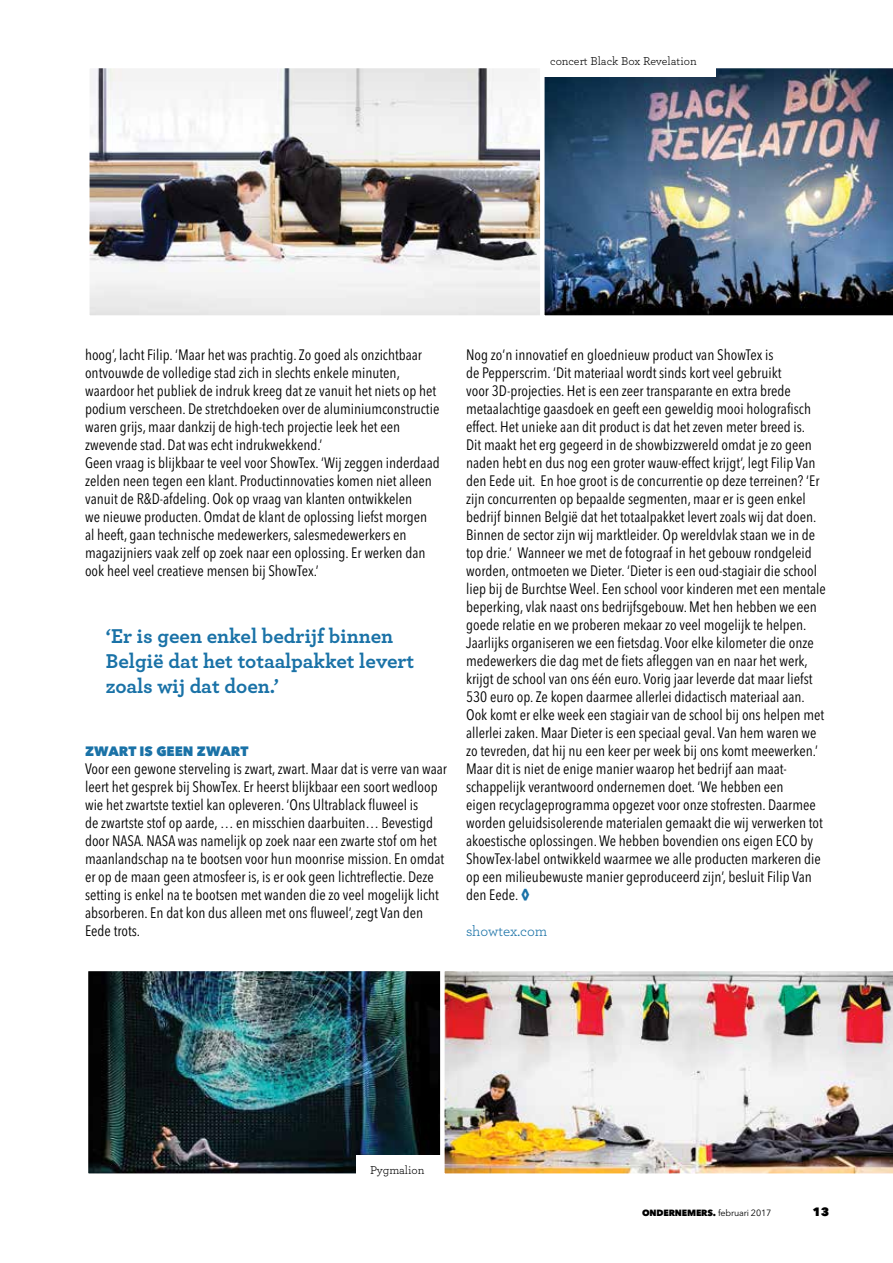
<style>
.page{position:relative;width:893px;height:1263px;background:#fff}
.page>*{position:absolute;margin:0;border:0;box-sizing:border-box;transform-origin:0 0}
.t1{font:700 21px/25.2px "Archer";color:#1a72a7}
.t2{font:condensed 15px/18px "Avenir Next LT Pro";color:#000}
.t3{font:15px "Archer";letter-spacing:-.005em;color:#1a72a7}
.t4{font:800 13.5px "Avenir Next LT Pro";color:#1a72a7}
.t5{font:12px "Archer Book LF";color:#000}
.t6{font:800 12px "Avenir Next LT Pro";color:#000}
.t7{font:800 9px "Avenir Next LT Pro";letter-spacing:-.02em;color:#000}
.s1{font-weight:800;color:#1a72a7}
.s2{font-weight:400}
</style>
<div class="page">
<img style="left:90px;top:69px;width:450px;height:246px">
<img style="left:540px;top:68px;width:353px;height:248px">
<img style="left:89px;top:972px;width:351px;height:201px">
<div style="left:84px;top:967px;width:365px;height:211px;border:4px solid #fff"></div>
<img style="left:440px;top:967px;width:453px;height:211px">
<div style="left:357px;top:1156px;width:85px;height:38px;background:#fff"></div>
<div style="left:542px;top:47px;width:174px;height:30px;background:#fff"></div>
<p class="t5" style="left:550px;top:54px;width:148px">concert Black Box Revelation</p>
<p class="t2" style="left:85px;top:346px;width:356px">hoog’, lacht Filip. ‘Maar het was prachtig. Zo goed als onzichtbaar ontvouwde de volledige stad zich in slechts enkele minuten, waardoor het publiek de indruk kreeg dat ze vanuit het niets op het podium verscheen. De stretchdoeken over de aluminiumconstructie waren grijs, maar dankzij de high-tech projectie leek het een zwevende stad. Dat was echt indrukwekkend.’<br>Geen vraag is blijkbaar te veel voor ShowTex. ‘Wij zeggen inderdaad zelden neen tegen een klant. Productinnovaties komen niet alleen vanuit de R&amp;D-afdeling. Ook op vraag van klanten ontwikkelen<br>we nieuwe producten. Omdat de klant de oplossing liefst morgen al heeft, gaan technische medewerkers, salesmedewerkers en magazijniers vaak zelf op zoek naar een oplossing. Er werken dan ook heel veel creatieve mensen bij ShowTex.’</p>
<h1 class="t1" style="left:106px;top:622px;width:310px">‘Er is geen enkel bedrijf binnen<br>België dat het totaalpakket levert zoals wij dat doen.’</h1>
<p class="t4" style="left:85px;top:743px;width:165px">ZWART IS GEEN ZWART</p>
<p class="t2" style="left:85px;top:760px;width:363px">Voor een gewone sterveling is zwart, zwart. Maar dat is verre van waar leert het gesprek bij ShowTex. Er heerst blijkbaar een soort wedloop wie het zwartste textiel kan opleveren. ‘Ons Ultrablack fluweel is<br>de zwartste stof op aarde, … en misschien daarbuiten… Bevestigd door NASA. NASA was namelijk op zoek naar een zwarte stof om het maanlandschap na te bootsen voor hun moonrise mission. En omdat er op de maan geen atmosfeer is, is er ook geen lichtreflectie. Deze setting is enkel na te bootsen met wanden die zo veel mogelijk licht absorberen. En dat kon dus alleen met ons fluweel’, zegt Van den Eede trots.</p>
<p class="t2" style="left:466px;top:346px;width:361px">Nog zo’n innovatief en gloednieuw product van ShowTex is<br>de Pepperscrim. ‘Dit materiaal wordt sinds kort veel gebruikt<br>voor 3D-projecties. Het is een zeer transparante en extra brede metaalachtige gaasdoek en geeft een geweldig mooi holografisch effect. Het unieke aan dit product is dat het zeven meter breed is.<br>Dit maakt het erg gegeerd in de showbizzwereld omdat je zo geen naden hebt en dus nog een groter wauw-effect krijgt’, legt Filip Van den Eede uit. En hoe groot is de concurrentie op deze terreinen? ‘Er zijn concurrenten op bepaalde segmenten, maar er is geen enkel bedrijf binnen België dat het totaalpakket levert zoals wij dat doen.<br>Binnen de sector zijn wij marktleider. Op wereldvlak staan we in de top drie.’ Wanneer we met de fotograaf in het gebouw rondgeleid worden, ontmoeten we Dieter. ‘Dieter is een oud-stagiair die school liep bij de Burchtse Weel. Een school voor kinderen met een mentale beperking, vlak naast ons bedrijfsgebouw. Met hen hebben we een goede relatie en we proberen mekaar zo veel mogelijk te helpen.<br>Jaarlijks organiseren we een fietsdag. Voor elke kilometer die onze medewerkers die dag met de fiets afleggen van en naar het werk, krijgt de school van ons één euro. Vorig jaar leverde dat maar liefst 530 euro op. Ze kopen daarmee allerlei didactisch materiaal aan.<br>Ook komt er elke week een stagiair van de school bij ons helpen met allerlei zaken. Maar Dieter is een speciaal geval. Van hem waren we zo tevreden, dat hij nu een keer per week bij ons komt meewerken.’ Maar dit is niet de enige manier waarop het bedrijf aan maat&shy;schappelijk verantwoord ondernemen doet. ‘We hebben een<br>eigen recyclageprogramma opgezet voor onze stofresten. Daarmee worden geluidsisolerende materialen gemaakt die wij verwerken tot akoestische oplossingen. We hebben bovendien ons eigen ECO by ShowTex-label ontwikkeld waarmee we alle producten markeren die op een milieubewuste manier geproduceerd zijn’, besluit Filip Van den Eede. <span class="s1">◊</span></p>
<p class="t3" style="left:466px;top:921px;width:83px">showtex.com</p>
<p class="t5" style="left:370px;top:1162px;width:56px">Pygmalion</p>
<p class="t7" style="left:642px;top:1207px;width:131px">ONDERNEMERS. <span class="s2">februari 2017</span></p>
<p class="t6" style="left:813px;top:1204px;width:18px">13</p>
</div>
